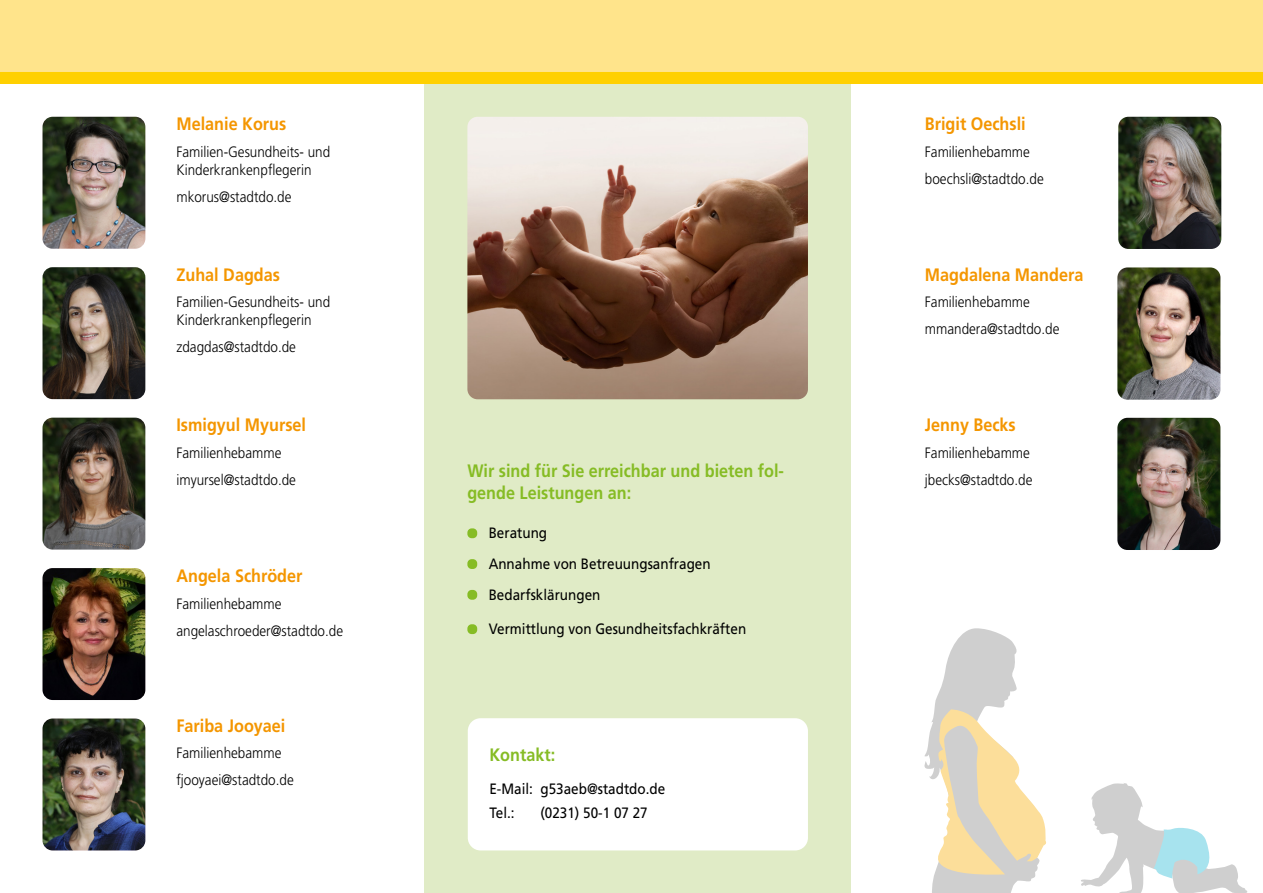
<style>
.page{position:relative;width:1263px;height:893px;background:#fff}
.page>*{position:absolute;margin:0;border:0;box-sizing:border-box;transform-origin:0 0}
.t1{font:700 18px "Frutiger LT";color:#f49600;scale:.9 1}
.t2{font:700 18px/21.6px "Frutiger LT";color:#86bc25;scale:.9 1}
.t3{font:300 15px/27px "Frutiger LT";color:#000;scale:.9 1}
.t4{font:15px/30.8px "Frutiger LT";color:#000;scale:.9 1}
</style>
<div class="page">
<div style="left:424px;top:11px;width:426px;height:882px;background:#e0ebc6"></div>
<div style="left:468px;top:718px;width:340px;height:132px;background:#fff;border-radius:13px"></div>
<div style="left:0;top:0;width:1263px;height:84px;background:#ffe48b"></div>
<div style="left:0;top:72px;width:1263px;height:12px;background:#ffd000"></div>
<img style="left:43px;top:418px;width:102px;height:132px">
<img style="left:43px;top:267px;width:102px;height:132px">
<img style="left:467px;top:117px;width:341px;height:282px">
<div style="left:467px;top:528px;width:10px;height:10px;background:#86bc25;border-radius:4px"></div>
<div style="left:467px;top:559px;width:10px;height:10px;background:#86bc25;border-radius:4px"></div>
<div style="left:467px;top:590px;width:10px;height:10px;background:#86bc25;border-radius:4px"></div>
<div style="left:467px;top:624px;width:10px;height:10px;background:#86bc25;border-radius:4px"></div>
<img style="left:43px;top:568px;width:102px;height:132px">
<img style="left:43px;top:117px;width:102px;height:132px">
<img style="left:43px;top:718px;width:102px;height:132px">
<img style="left:1118px;top:117px;width:103px;height:132px">
<img style="left:1117px;top:418px;width:103px;height:132px">
<img style="left:1117px;top:267px;width:103px;height:133px">
<svg style="left:924px;top:628px;width:122px;height:265px"></svg>
<svg style="left:1081px;top:783px;width:167px;height:110px"></svg>
<p class="t1" style="left:176px;top:114px;width:124px">Melanie Korus</p>
<p class="t3" style="left:176px;top:143px;width:172px;line-height:18px">Familien-Gesundheits- und<br>Kinderkrankenpflegerin</p>
<p class="t3" style="left:176px;top:183px;width:129px">mkorus@stadtdo.de</p>
<p class="t1" style="left:176px;top:264px;width:117px">Zuhal Dagdas</p>
<p class="t3" style="left:176px;top:293px;width:172px;line-height:18px">Familien-Gesundheits- und<br>Kinderkrankenpflegerin</p>
<p class="t3" style="left:176px;top:334px;width:134px">zdagdas@stadtdo.de</p>
<p class="t1" style="left:176px;top:414px;width:146px">Ismigyul Myursel</p>
<p class="t3" style="left:176px;top:439px;width:134px">Familienhebamme imyursel@stadtdo.de</p>
<p class="t1" style="left:176px;top:565px;width:142px">Angela Schröder</p>
<p class="t3" style="left:176px;top:590px;width:187px">Familienhebamme angelaschroeder@stadtdo.de</p>
<p class="t1" style="left:176px;top:715px;width:123px">Fariba Jooyaei</p>
<p class="t3" style="left:176px;top:740px;width:132px">Familienhebamme fjooyaei@stadtdo.de</p>
<p class="t2" style="left:467px;top:460px;width:353px">Wir sind für Sie erreichbar und bieten fol&shy;gende Leistungen an:</p>
<p class="t4" style="left:489px;top:518px;width:248px">Beratung<br>Annahme von Betreuungsanfragen<br>Bedarfsklärungen</p>
<p class="t4" style="left:489px;top:614px;width:288px">Vermittlung von Gesundheitsfachkräften</p>
<p class="t2" style="left:489px;top:744px;width:75px">Kontakt:</p>
<p class="t4" style="left:489px;top:777px;width:197px;line-height:24px">E-Mail: g53aeb@stadtdo.de<br>Tel.:</p>
<p class="t4" style="left:540px;top:797px;width:121px">(0231) 50-1 07 27</p>
<p class="t1" style="left:925px;top:114px;width:114px">Brigit Oechsli</p>
<p class="t3" style="left:925px;top:138px;width:134px">Familienhebamme boechsli@stadtdo.de</p>
<p class="t1" style="left:925px;top:264px;width:178px">Magdalena Mandera</p>
<p class="t3" style="left:925px;top:289px;width:151px">Familienhebamme mmandera@stadtdo.de</p>
<p class="t1" style="left:925px;top:414px;width:103px">Jenny Becks</p>
<p class="t3" style="left:925px;top:439px;width:121px">Familienhebamme jbecks@stadtdo.de</p>
</div>
